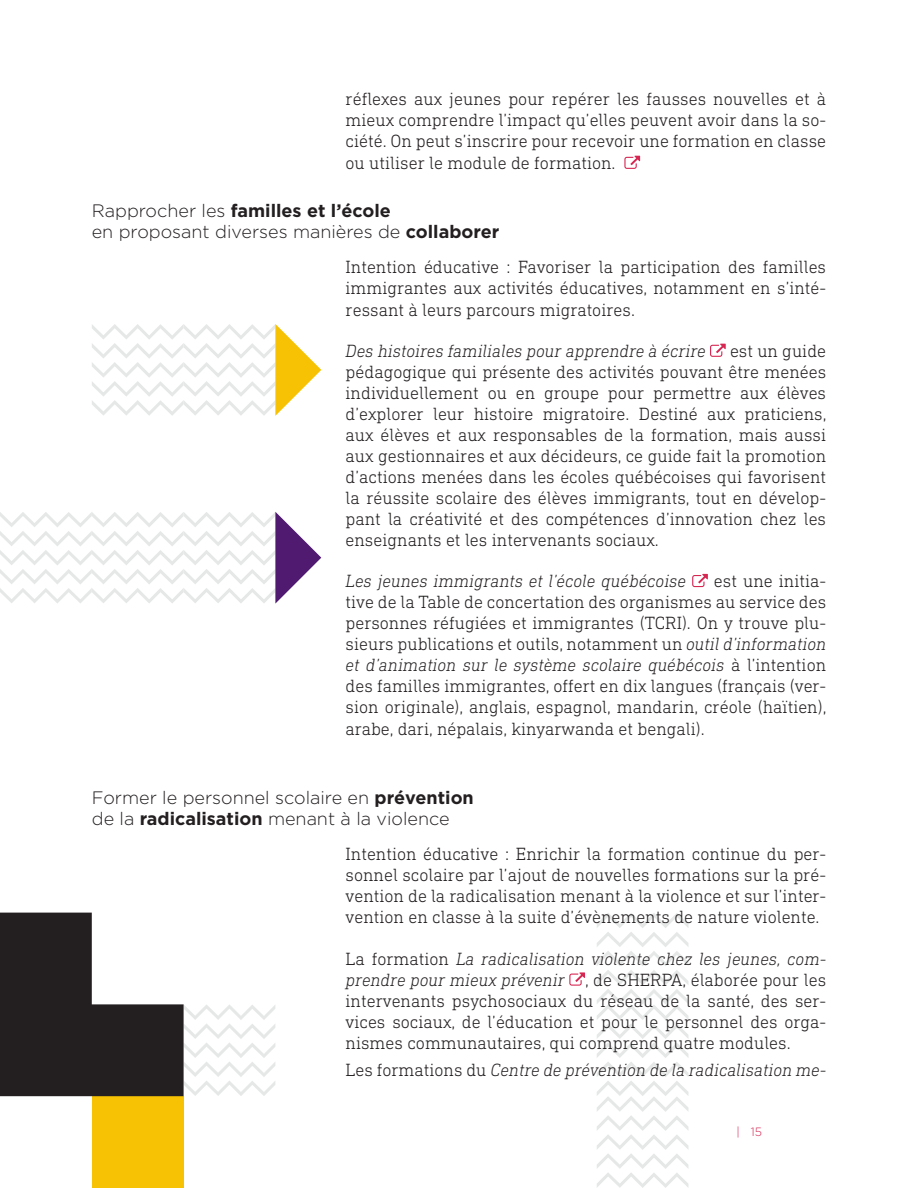
<style>
.page{position:relative;width:918px;height:1188px;background:#fff}
.page>*{position:absolute;margin:0;border:0;box-sizing:border-box;transform-origin:0 0}
.t1{font:300 18px/21.1px "DIN Next Slab Pro";color:#231f20;text-align:justify}
.t2{font:300 18px/21.6px "Gotham";color:#231f20}
.t3{font:italic 300 18px "DIN Next Slab Pro";color:#231f20}
.t4{font:300 12px "Gotham";color:#d62652}
.s1{font-weight:700}
.s2{font-style:italic}
.s3{font-style:normal}
</style>
<div class="page">
<svg style="left:597px;top:913px;width:92px;height:275px"></svg>
<svg style="left:624px;top:156px;width:16px;height:13px"></svg>
<svg style="left:710px;top:344px;width:16px;height:13px"></svg>
<svg style="left:692px;top:574px;width:16px;height:13px"></svg>
<svg style="left:569px;top:972px;width:16px;height:14px"></svg>
<div style="left:92px;top:1096px;width:92px;height:92px;background:#f7c203"></div>
<svg style="left:0;top:913px;width:275px;height:183px"></svg>
<svg style="left:0;top:512px;width:321px;height:92px"></svg>
<svg style="left:92px;top:324px;width:229px;height:92px"></svg>
<p class="t1" style="left:346px;top:88px;width:482px">réflexes aux jeunes pour repérer les fausses nouvelles et à mieux comprendre l’impact qu’elles peuvent avoir dans la so&shy;ciété. On peut s’inscrire pour recevoir une formation en classe ou utiliser le module de formation.</p>
<p class="t2" style="left:92px;top:199px;width:409px">Rapprocher les <span class="s1">familles et l’école<br></span>en proposant diverses manières de <span class="s1">collaborer</span></p>
<p class="t1" style="left:346px;top:256px;width:482px">Intention éducative : Favoriser la participation des familles immigrantes aux activités éducatives, notamment en s’inté&shy;ressant à leurs parcours migratoires.</p>
<p class="t3" style="left:346px;top:340px;width:362px">Des histoires familiales pour apprendre à écrire</p>
<p class="t1" style="left:346px;top:340px;width:483px;text-indent:384px">est un guide pédagogique qui présente des activités pouvant être menées individuellement ou en groupe pour permettre aux élèves d’explorer leur histoire migratoire. Destiné aux praticiens, aux élèves et aux responsables de la formation, mais aussi aux gestionnaires et aux décideurs, ce guide fait la promotion d’actions menées dans les écoles québécoises qui favorisent la réussite scolaire des élèves immigrants, tout en dévelop&shy;pant la créativité et des compétences d’innovation chez les enseignants et les intervenants sociaux.</p>
<p class="t3" style="left:346px;top:571px;width:342px">Les jeunes immigrants et l’école québécoise</p>
<p class="t1" style="left:346px;top:570px;width:482px;text-indent:368px">est une initia&shy;tive de la Table de concertation des organismes au service des personnes réfugiées et immigrantes (TCRI). On y trouve plu&shy;sieurs publications et outils, notamment un <span class="s2">outil d’information et d’animation sur le système scolaire québécois</span> à l’intention des familles immigrantes, offert en dix langues (français (ver&shy;sion originale), anglais, espagnol, mandarin, créole (haïtien), arabe, dari, népalais, kinyarwanda et bengali).</p>
<p class="t2" style="left:92px;top:786px;width:384px">Former le personnel scolaire en <span class="s1">prévention </span>de la <span class="s1">radicalisation</span> menant à la violence</p>
<p class="t1" style="left:346px;top:843px;width:482px">Intention éducative : Enrichir la formation continue du per&shy;sonnel scolaire par l’ajout de nouvelles formations sur la pré&shy;vention de la radicalisation menant à la violence et sur l’inter&shy;vention en classe à la suite d’évènements de nature violente.</p>
<p class="t1" style="left:346px;top:948px;width:482px">La formation <span class="s2">La radicalisation violente chez les jeunes, com&shy;prendre pour mieux prévenir</span> , de SHERPA, élaborée pour les intervenants psychosociaux du réseau de la santé, des ser&shy;vices sociaux, de l’éducation et pour le personnel des orga&shy;nismes communautaires, qui comprend quatre modules.</p>
<p class="t3" style="left:346px;top:1060px;width:482px"><span class="s3">Les formations du</span> Centre de prévention de la radicalisation me-</p>
<p class="t4" style="left:736px;top:1125px;width:27px">| 15</p>
</div>
